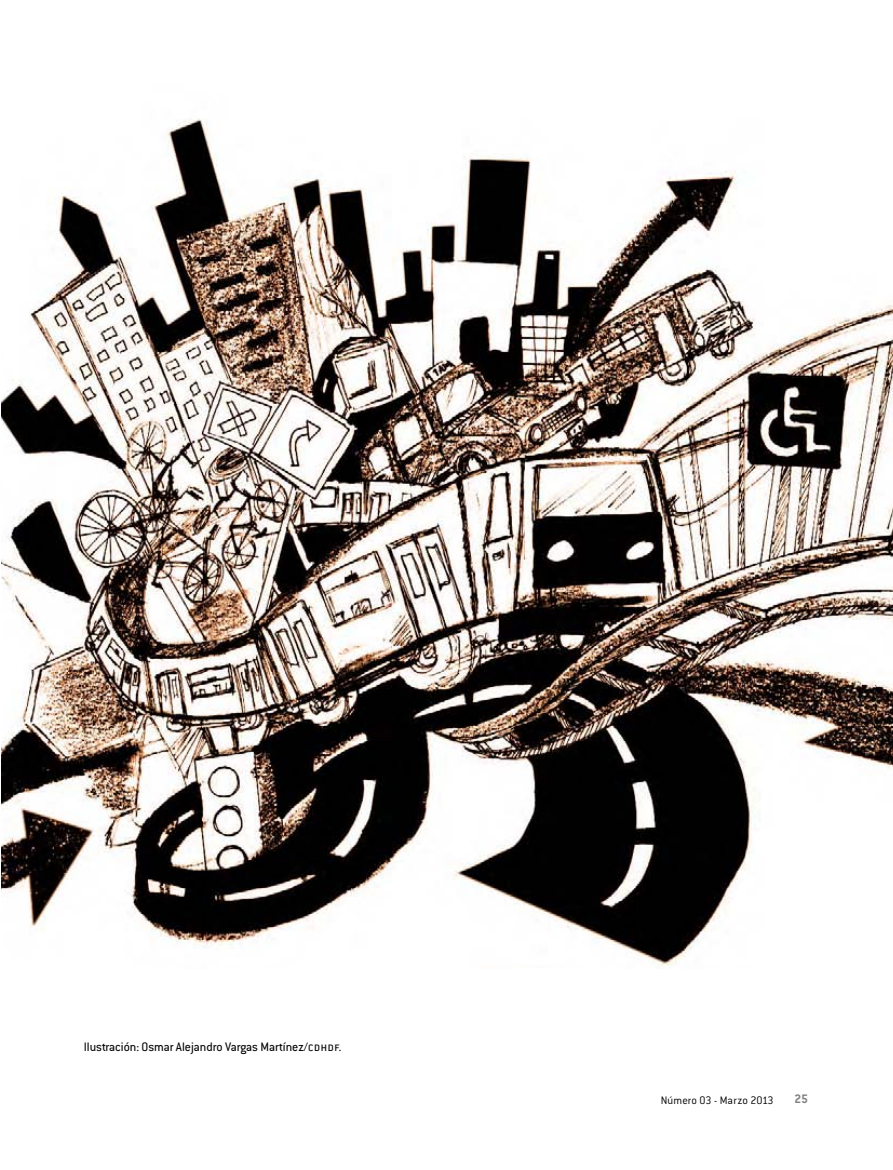
<style>
.page{position:relative;width:893px;height:1170px;background:#fff}
.page>*{position:absolute;margin:0;border:0;box-sizing:border-box;transform-origin:0 0}
.t1{font:13.5px "Conduit ITC Std";color:#000}
.t2{font:700 13.5px "Conduit ITC Std";color:#808285}
.t3{font:300 12px "Conduit ITC Std";letter-spacing:-.01em;color:#000}
</style>
<div class="page">
<img style="left:1px;top:118px;width:892px;height:848px">
<p class="t1" style="left:84px;top:1038px;width:259px">Ilustración: Osmar Alejandro Vargas Martínez/cdhdf.</p>
<p class="t3" style="left:661px;top:1092px;width:114px">Número 03 - Marzo 2013</p>
<p class="t2" style="left:795px;top:1090px;width:15px">25</p>
</div>
